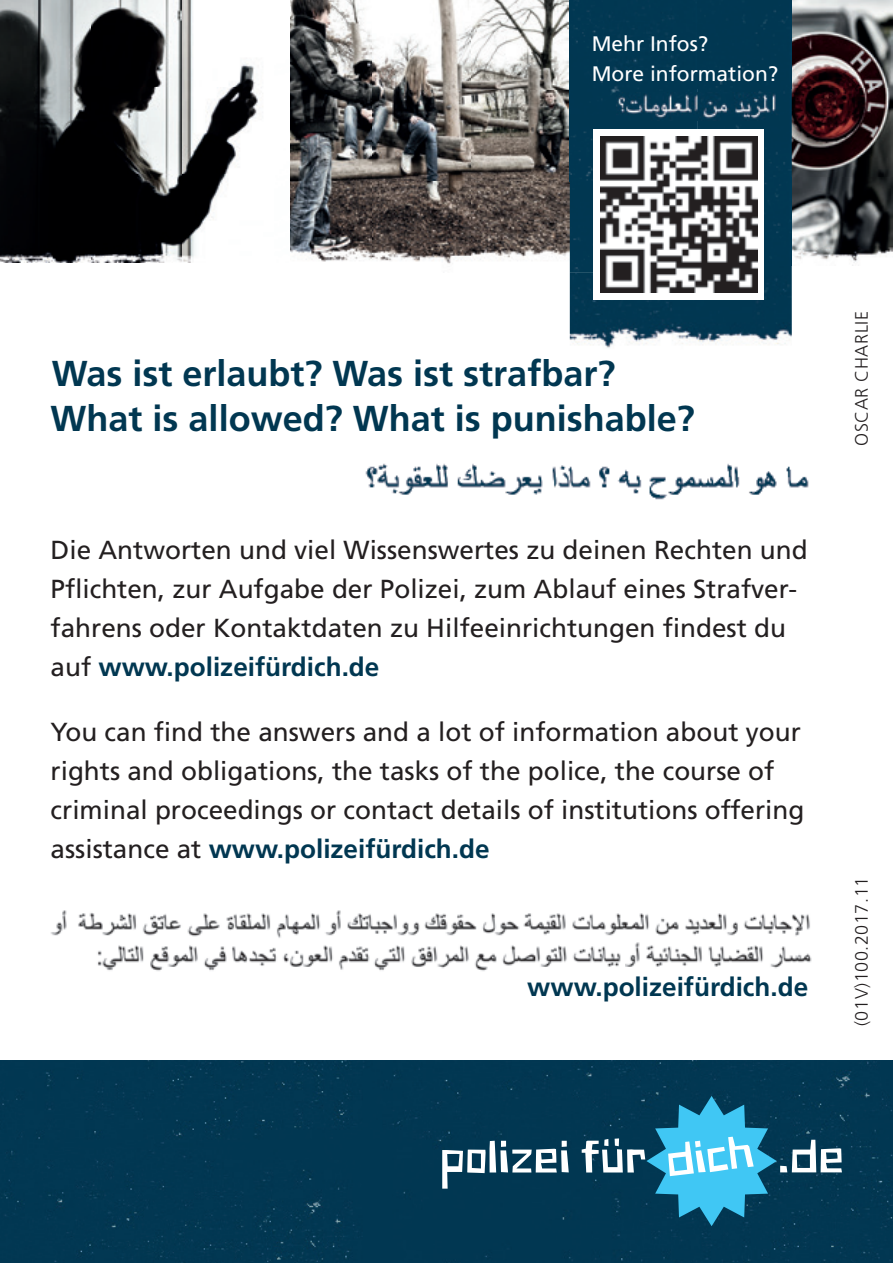
<style>
.page{position:relative;width:893px;height:1263px;background:#fff}
.page>*{position:absolute;margin:0;border:0;box-sizing:border-box;transform-origin:0 0}
.t1{font:700 36px "Frutiger LT Std";color:#013751}
.t2{font:26.1px/39px "Frutiger LT Std";color:#231f20}
.t3{font:700 26.1px "Frutiger LT Std";color:#013751}
.t4{font:21px/30px "Frutiger LT Std";color:#fff}
.t5{font:300 18px "Frutiger LT Std";letter-spacing:.03em;color:#231f20}
.s1{font-weight:700;color:#013751}
</style>
<div class="page">
<div style="left:0;top:1060px;width:893px;height:203px;background:#013752"></div>
<svg style="left:442px;top:1141px;width:127px;height:47px"></svg>
<svg style="left:582px;top:1096px;width:195px;height:130px;background:#2a7695"></svg>
<div style="left:780px;top:1166px;width:7px;height:6px;background:#fff"></div>
<svg style="left:792px;top:1140px;width:50px;height:32px"></svg>
<img style="left:290px;top:0;width:280px;height:181px">
<img style="left:290px;top:181px;width:280px;height:91px">
<img style="left:605px;top:0;width:288px;height:266px">
<img style="left:0;top:0;width:258px;height:262px">
<img style="left:570px;top:266px;width:222px;height:82px">
<div style="left:570px;top:0;width:34px;height:272px;background:#013752"></div>
<img style="left:604px;top:0;width:1px;height:266px">
<div style="left:594px;top:130px;width:170px;height:170px;background:#fff"></div>
<img style="left:601px;top:136px;width:156px;height:157px">
<img style="left:599px;top:463px;width:210px;height:37px">
<img style="left:365px;top:463px;width:226px;height:32px">
<img style="left:617px;top:93px;width:163px;height:27px">
<img style="left:50px;top:910px;width:762px;height:61px">
<p class="t4" style="left:592px;top:29px;width:188px">Mehr Infos?<br>More information?</p>
<h1 class="t1" style="left:52px;top:352px;width:565px">Was ist erlaubt? Was ist strafbar?</h1>
<h1 class="t1" style="left:51px;top:398px;width:646px">What is allowed? What is punishable?</h1>
<p class="t2" style="left:51px;top:530px;width:759px">Die Antworten und viel Wissenswertes zu deinen Rechten und Pflichten, zur Aufgabe der Polizei, zum Ablauf eines Strafver&shy;fahrens oder Kontaktdaten zu Hilfeeinrichtungen findest du auf <span class="s1">www.polizeifürdich.de</span></p>
<p class="t2" style="left:51px;top:712px;width:755px">You can find the answers and a lot of information about your rights and obligations, the tasks of the police, the course of criminal proceedings or contact details of institutions offering assistance at <span class="s1">www.polizeifürdich.de</span></p>
<p class="t3" style="left:527px;top:971px;width:282px">www.polizeifürdich.de</p>
<p class="t5" style="left:851px;top:446px;width:136px;rotate:-90deg">OSCAR CHARLIE</p>
<p class="t5" style="left:851px;top:1026px;width:151px;rotate:-90deg">(01V)100.2017.11</p>
</div>
